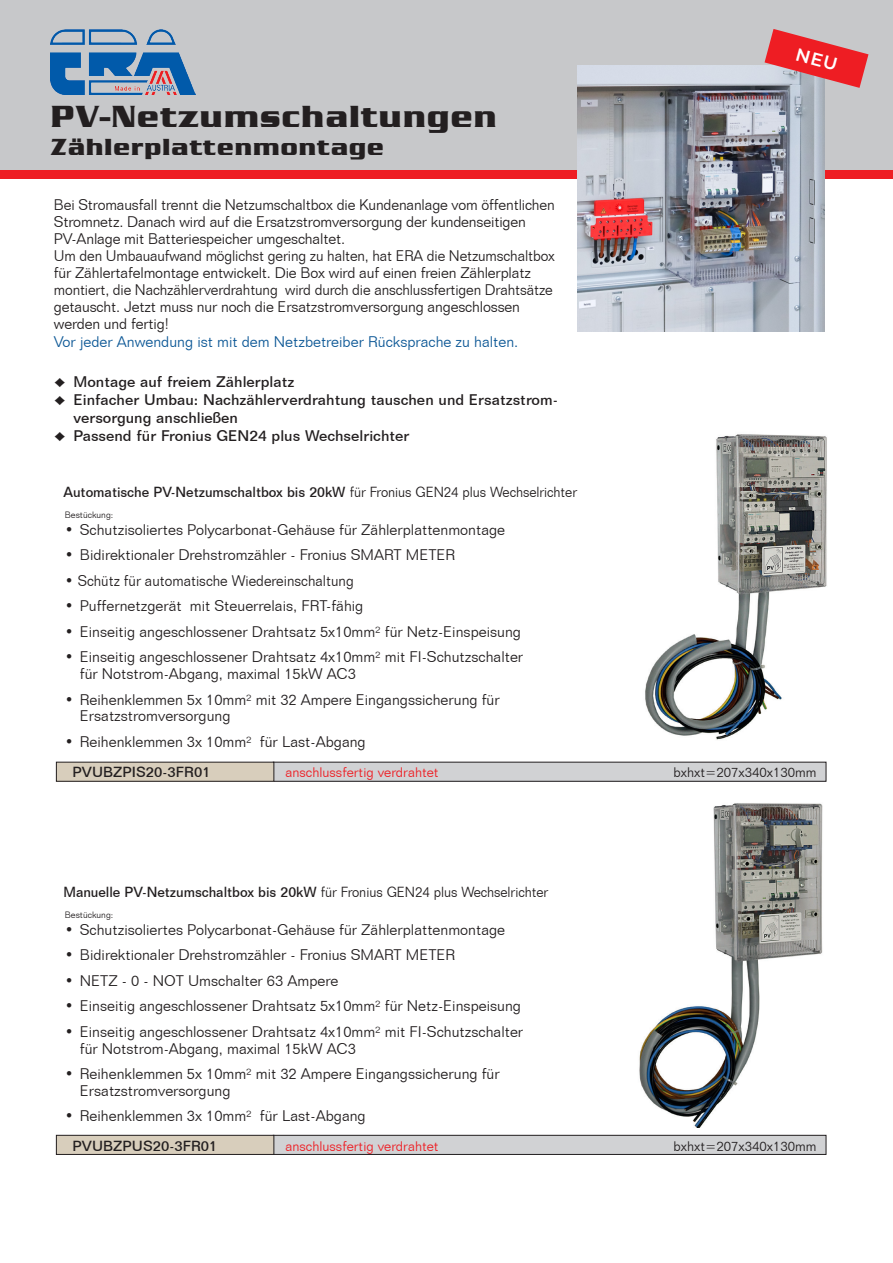
<style>
.page{position:relative;width:893px;height:1263px;background:#fff}
.page>*{position:absolute;margin:0;border:0;box-sizing:border-box;transform-origin:0 0}
.t1{font:700 31.5px "Serpentine D";letter-spacing:.05em;color:#231f20;scale:.95 1}
.t2{font:700 24px "Serpentine D";letter-spacing:.05em;color:#231f20;scale:.95 1}
.t3{font:300 15px/17px "Folio BT";color:#231f20}
.t4{font:300 15px/17.1px "Folio BT";color:#231f20;scale:.96 1}
.t5{font:500 15px/18px "Folio BT";color:#231f20}
.t6{font:500 14.25px "Folio BT";letter-spacing:-.005em;color:#231f20;scale:.95 1}
.t7{font:500 14.25px "Folio BT";letter-spacing:-.005em;color:#231f20}
.t8{font:300 13.5px "Folio BT";color:#ee1d23}
.t9{font:300 13.5px "Folio BT";color:#231f20}
.t10{font:300 9px "Folio BT";color:#231f20}
.s1{color:#fff}
.s2{font-family:"Arial";font-weight:400}
.s3{font-weight:300}
</style>
<div class="page">
<div style="left:0;top:0;width:893px;height:170px;background:#c7c8ca"></div>
<div style="left:0;top:170px;width:893px;height:9px;background:#ee1d23"></div>
<img style="left:51px;top:30px;width:144px;height:64px">
<img style="left:577px;top:66px;width:248px;height:266px">
<div style="left:273px;top:762px;width:553px;height:19px;background:#d1d2d4"></div>
<div style="left:273px;top:762px;width:553px;height:20px;border:1px solid #231f20"></div>
<div style="left:56px;top:762px;width:218px;height:19px;background:#d8cebc"></div>
<div style="left:56px;top:762px;width:218px;height:20px;border:1px solid #231f20"></div>
<div style="left:273px;top:1135px;width:553px;height:19px;background:#d1d2d4"></div>
<div style="left:273px;top:1135px;width:553px;height:20px;border:1px solid #231f20"></div>
<div style="left:56px;top:1135px;width:218px;height:19px;background:#d8cebc"></div>
<div style="left:56px;top:1135px;width:218px;height:20px;border:1px solid #231f20"></div>
<img style="left:645px;top:434px;width:182px;height:306px">
<img style="left:639px;top:803px;width:184px;height:325px">
<svg style="left:764px;top:29px;width:104px;height:59px"></svg>
<p class="t1" style="left:51px;top:98px;width:471px">PV-Netzumschaltungen</p>
<p class="t2" style="left:51px;top:134px;width:352px">Zählerplattenmontage</p>
<p class="t3" style="left:54px;top:196px;width:502px">Bei Stromausfall trennt die Netzumschaltbox die Kundenanlage vom öffentlichen<br>Stromnetz. Danach wird auf die Ersatzstromversorgung der kundenseitigen<br>PV-Anlage mit Batteriespeicher umgeschaltet.</p>
<p class="t4" style="left:54px;top:247px;width:523px">Um den Umbauaufwand möglichst gering zu halten, hat ERA die Netzumschaltbox für Zählertafelmontage entwickelt. Die Box wird auf einen freien Zählerplatz montiert, die Nachzählerverdrahtung wird durch die anschlussfertigen Drahtsätze getauscht. Jetzt muss nur noch die Ersatzstromversorgung angeschlossen werden und fertig!<br><span class="s1">Vor jeder Anwendung ist mit dem Netzbetreiber Rücksprache zu halten.</span></p>
<p class="t5" style="left:54px;top:372px;width:242px"><span class="s2">♦</span> Montage auf freiem Zählerplatz</p>
<p class="t5" style="left:74px;top:390px;width:486px;text-indent:-20px"><span class="s2">♦</span> Einfacher Umbau: Nachzählerverdrahtung tauschen und Ersatzstrom&shy;versorgung anschließen</p>
<p class="t5" style="left:54px;top:426px;width:357px"><span class="s2">♦</span> Passend für Fronius GEN24 plus Wechselrichter</p>
<p class="t6" style="left:64px;top:483px;width:542px">Automatische PV-Netzumschaltbox bis 20kW <span class="s3">für Fronius GEN24 plus Wechselrichter</span></p>
<p class="t10" style="left:65px;top:509px;width:50px">Bestückung:</p>
<p class="t3" style="left:65px;top:521px;width:442px">• Schutzisoliertes Polycarbonat-Gehäuse für Zählerplattenmontage</p>
<p class="t3" style="left:65px;top:546px;width:392px">• Bidirektionaler Drehstromzähler - Fronius SMART METER</p>
<p class="t3" style="left:65px;top:572px;width:290px">• Schütz für automatische Wiedereinschaltung</p>
<p class="t3" style="left:65px;top:597px;width:300px">• Puffernetzgerät mit Steuerrelais, FRT-fähig</p>
<p class="t3" style="left:65px;top:623px;width:458px">• Einseitig angeschlossener Drahtsatz 5x10mm² für Netz-Einspeisung</p>
<p class="t3" style="left:80px;top:648px;width:445px;text-indent:-15px">• Einseitig angeschlossener Drahtsatz 4x10mm² mit FI-Schutzschalter für Notstrom-Abgang, maximal 15kW AC3</p>
<p class="t3" style="left:80px;top:690px;width:421px;text-indent:-15px">• Reihenklemmen 5x 10mm² mit 32 Ampere Eingangssicherung für<br>Ersatzstromversorgung</p>
<p class="t3" style="left:65px;top:733px;width:302px">• Reihenklemmen 3x 10mm² für Last-Abgang</p>
<p class="t7" style="left:72px;top:764px;width:140px">PVUBZPIS20-3FR01</p>
<p class="t8" style="left:285px;top:764px;width:155px">anschlussfertig verdrahtet</p>
<p class="t9" style="left:674px;top:764px;width:144px">bxhxt=207x340x130mm</p>
<p class="t6" style="left:64px;top:883px;width:512px">Manuelle PV-Netzumschaltbox bis 20kW <span class="s3">für Fronius GEN24 plus Wechselrichter</span></p>
<p class="t10" style="left:65px;top:909px;width:50px">Bestückung:</p>
<p class="t3" style="left:65px;top:921px;width:442px">• Schutzisoliertes Polycarbonat-Gehäuse für Zählerplattenmontage</p>
<p class="t3" style="left:65px;top:946px;width:392px">• Bidirektionaler Drehstromzähler - Fronius SMART METER</p>
<p class="t3" style="left:65px;top:972px;width:275px">• NETZ - 0 - NOT Umschalter 63 Ampere</p>
<p class="t3" style="left:65px;top:997px;width:458px">• Einseitig angeschlossener Drahtsatz 5x10mm² für Netz-Einspeisung</p>
<p class="t3" style="left:80px;top:1022px;width:445px;text-indent:-15px">• Einseitig angeschlossener Drahtsatz 4x10mm² mit FI-Schutzschalter für Notstrom-Abgang, maximal 15kW AC3</p>
<p class="t3" style="left:80px;top:1065px;width:421px;text-indent:-15px">• Reihenklemmen 5x 10mm² mit 32 Ampere Eingangssicherung für<br>Ersatzstromversorgung</p>
<p class="t3" style="left:65px;top:1107px;width:302px">• Reihenklemmen 3x 10mm² für Last-Abgang</p>
<p class="t7" style="left:72px;top:1137px;width:147px">PVUBZPUS20-3FR01</p>
<p class="t8" style="left:285px;top:1137px;width:155px">anschlussfertig verdrahtet</p>
<p class="t9" style="left:674px;top:1137px;width:144px">bxhxt=207x340x130mm</p>
</div>
